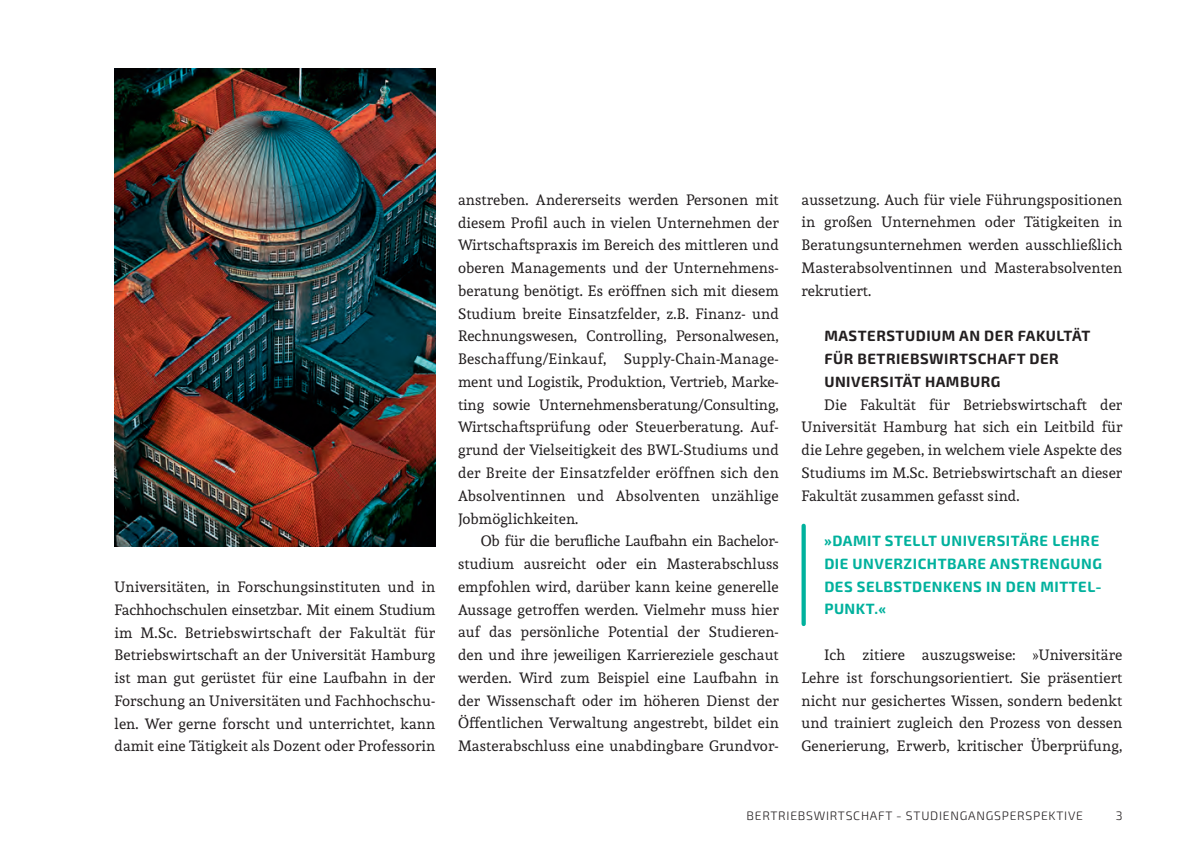
<style>
.page{position:relative;width:1191px;height:844px;background:#fff}
.page>*{position:absolute;margin:0;border:0;box-sizing:border-box;transform-origin:0 0}
.t1{font:14.88px/22.8px "Andada";letter-spacing:.01em;color:#231f20;text-align:justify}
.t2{font:700 14.88px/22.8px "Exo 2.0";letter-spacing:.035em;color:#00b19d}
.t3{font:700 14.88px/22.8px "Exo 2.0";letter-spacing:.035em;color:#231f20}
.t4{font:300 12.25px "Exo 2.0";letter-spacing:.06em;color:#231f20}
</style>
<div class="page">
<svg style="left:801px;top:525px;width:4px;height:99px"></svg>
<img style="left:114px;top:68px;width:321px;height:478px">
<p class="t1" style="left:114px;top:575px;width:322px">Universitäten, in Forschungsinstituten und in Fachhochschulen einsetzbar. Mit einem Studium im M.Sc. Betriebswirtschaft der Fakultät für Betriebswirtschaft an der Universität Hamburg ist man gut gerüstet für eine Laufbahn in der Forschung an Universitäten und Fachhochschu&shy;len. Wer gerne forscht und unterrichtet, kann damit eine Tätigkeit als Dozent oder Professorin</p>
<p class="t1" style="left:458px;top:188px;width:322px">anstreben. Andererseits werden Personen mit diesem Profil auch in vielen Unternehmen der Wirtschaftspraxis im Bereich des mittleren und oberen Managements und der Unternehmens&shy;beratung benötigt. Es eröffnen sich mit diesem Studium breite Einsatzfelder, z.B. Finanz- und Rechnungswesen, Controlling, Personalwesen, Beschaffung/Einkauf, Supply-Chain-Manage&shy;ment und Logistik, Produktion, Vertrieb, Marke&shy;ting sowie Unternehmensberatung/Consulting, Wirtschaftsprüfung oder Steuerberatung. Auf&shy;grund der Vielseitigkeit des BWL-Studiums und der Breite der Einsatzfelder eröffnen sich den Absolventinnen und Absolventen unzählige Jobmöglichkeiten.</p>
<p class="t1" style="left:458px;top:529px;width:322px;text-indent:23px">Ob für die berufliche Laufbahn ein Bachelor&shy;studium ausreicht oder ein Masterabschluss empfohlen wird, darüber kann keine generelle Aussage getroffen werden. Vielmehr muss hier auf das persönliche Potential der Studieren&shy;den und ihre jeweiligen Karriereziele geschaut werden. Wird zum Beispiel eine Laufbahn in der Wissenschaft oder im höheren Dienst der Öffentlichen Verwaltung angestrebt, bildet ein Masterabschluss eine unabdingbare Grundvor-</p>
<p class="t1" style="left:801px;top:188px;width:322px">aussetzung. Auch für viele Führungspositionen in großen Unternehmen oder Tätigkeiten in Beratungsunternehmen werden ausschließlich Masterabsolventinnen und Masterabsolventen rekrutiert.</p>
<p class="t3" style="left:824px;top:325px;width:268px">MASTERSTUDIUM AN DER FAKULTÄT<br>FÜR BETRIEBSWIRTSCHAFT DER<br>UNIVERSITÄT HAMBURG</p>
<p class="t1" style="left:801px;top:392px;width:322px;text-indent:23px">Die Fakultät für Betriebswirtschaft der Universität Hamburg hat sich ein Leitbild für die Lehre gegeben, in welchem viele Aspekte des Studiums im M.Sc. Betriebswirtschaft an dieser Fakultät zusammen gefasst sind.</p>
<p class="t2" style="left:824px;top:529px;width:279px">»DAMIT STELLT UNIVERSITÄRE LEHRE<br>DIE UNVERZICHTBARE ANSTRENGUNG<br>DES SELBSTDENKENS IN DEN MITTEL-<br>PUNKT.«</p>
<p class="t1" style="left:801px;top:643px;width:322px;text-indent:23px">Ich zitiere auszugsweise: »Universitäre Lehre ist forschungsorientiert. Sie präsentiert nicht nur gesichertes Wissen, sondern bedenkt und trainiert zugleich den Prozess von dessen Generierung, Erwerb, kritischer Überprüfung,</p>
<p class="t4" style="left:746px;top:808px;width:338px">BERTRIEBSWIRTSCHAFT - STUDIENGANGSPERSPEKTIVE</p>
<p class="t4" style="left:1116px;top:808px;width:8px">3</p>
</div>
